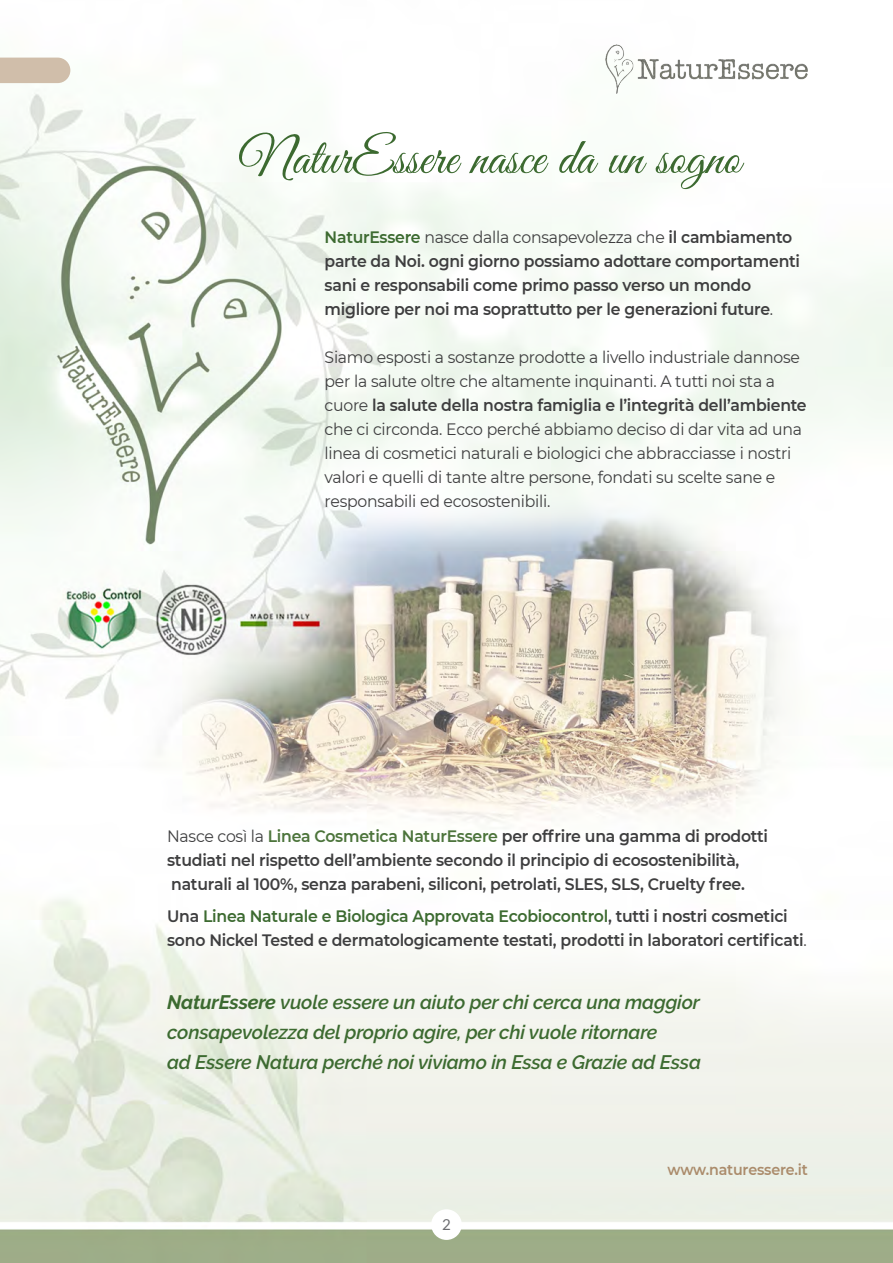
<style>
.page{position:relative;width:893px;height:1263px;background:#fff}
.page>*{position:absolute;margin:0;border:0;box-sizing:border-box;transform-origin:0 0}
.t1{font:51px "Great Vibes";color:#3c6a30}
.t2{font:italic 600 19.5px "Raleway";letter-spacing:-.01em;color:#3c6a30}
.t3{font:600 16.5px/24px "Montserrat";letter-spacing:-.015em;color:#3e3e3f;scale:.95 1}
.t4{font:16.5px/24px "Montserrat";letter-spacing:-.015em;color:#3e3e3f;scale:.95 1}
.t5{font:600 15px "Montserrat";letter-spacing:-.01em;color:#ab8b6b;scale:.95 1}
.t6{font:15px "Lato";color:#6c6d70}
.s1{color:#3c6a30}
.s2{font-weight:400}
.s3{font-weight:600}
.s4{color:#4c743b}
.s5{font-weight:700}
</style>
<div class="page">
<img style="left:0;top:44px;width:893px;height:1219px">
<div style="left:431px;top:1209px;width:31px;height:31px;background:#fff;border-radius:50%"></div>
<img style="left:605px;top:45px;width:203px;height:49px">
<div style="left:0;top:58px;width:70px;height:25px;background:#d0beaa"></div>
<p class="t1" style="left:239px;top:130px;width:503px">NaturEssere nasce da un sogno</p>
<p class="t3" style="left:325px;top:224px;width:502px"><span class="s1">NaturEssere</span> <span class="s2">nasce dalla consapevolezza che</span> il cambiamento parte da Noi. ogni giorno possiamo adottare comportamenti sani e responsabili come primo passo verso un mondo migliore per noi ma soprattutto per le generazioni future<span class="s2">.</span></p>
<p class="t4" style="left:325px;top:344px;width:509px">Siamo esposti a sostanze prodotte a livello industriale dannose per la salute oltre che altamente inquinanti. A tutti noi sta a cuore <span class="s3">la salute della nostra famiglia e l’integrità dell’ambiente </span>che ci circonda. Ecco perché abbiamo deciso di dar vita ad una linea di cosmetici naturali e biologici che abbracciasse i nostri valori e quelli di tante altre persone, fondati su scelte sane e responsabili ed ecosostenibili.</p>
<p class="t3" style="left:167px;top:823px;width:634px"><span class="s2">Nasce così la</span> <span class="s4">Linea Cosmetica NaturEssere</span> per offrire una gamma di prodotti studiati nel rispetto dell’ambiente secondo il principio di ecosostenibilità, naturali al 100%, senza parabeni, siliconi, petrolati, SLES, SLS, Cruelty free.</p>
<p class="t3" style="left:167px;top:904px;width:675px">Una <span class="s1">Linea Naturale e Biologica Approvata Ecobiocontrol</span>, tutti i nostri cosmetici sono Nickel Tested e dermatologicamente testati, prodotti in laboratori certificati<span class="s2">.</span></p>
<p class="t2" style="left:167px;top:991px;width:534px"><span class="s5">NaturEssere</span> vuole essere un aiuto per chi cerca una maggior</p>
<p class="t2" style="left:167px;top:1021px;width:492px">consapevolezza del proprio agire, per chi vuole ritornare</p>
<p class="t2" style="left:167px;top:1051px;width:535px">ad Essere Natura perché noi viviamo in Essa e Grazie ad Essa</p>
<p class="t6" style="left:442px;top:1216px;width:10px">2</p>
<p class="t5" style="left:668px;top:1159px;width:149px">www.naturessere.it</p>
</div>
